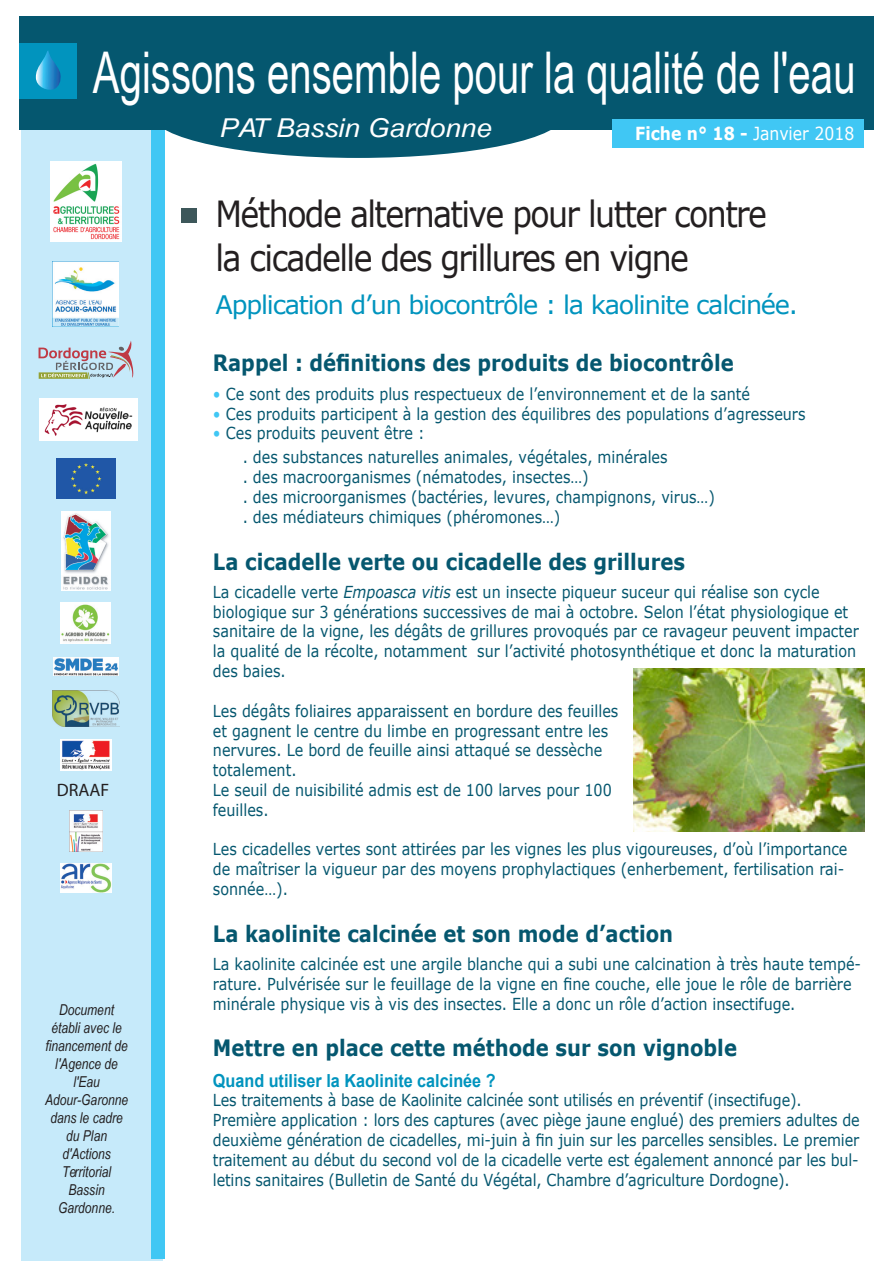
<style>
.page{position:relative;width:893px;height:1263px;background:#fff}
.page>*{position:absolute;margin:0;border:0;box-sizing:border-box;transform-origin:0 0}
.t1{font:57.45px "Arial Narrow";color:#fff;scale:.85 1}
.t2{font:36px/43.2px "Verdana";letter-spacing:-.05em;color:#231f20;scale:.88 1}
.t3{font:italic 25.95px "Arial Narrow";color:#fff;scale:1.31 1}
.t4{font:25.5px "Verdana";letter-spacing:-.045em;color:#0194be}
.t5{font:700 22.5px "Verdana";color:#05576f;scale:.87 1}
.t6{font:700 18px "Arial";color:#0194be;scale:.9 1}
.t7{font:18px "Verdana";color:#fff;scale:.87 1}
.t8{font:18px "Myriad Pro";color:#231f20}
.t9{font:16.5px/19.8px "Verdana";color:#05576f;scale:.87 1}
.t10{font:italic 15px/18px "Arial Narrow";color:#231f20;text-align:center}
.s1{font-weight:700}
.s2{color:#40c7f4}
.s3{font-style:italic}
</style>
<div class="page">
<div style="left:152px;top:71px;width:412px;height:87px;background:#05576f;border-radius:50%"></div>
<div style="left:21px;top:128px;width:142px;height:1133px;background:#c6eafa"></div>
<div style="left:151px;top:16px;width:14px;height:1242px;background:#40c7f4"></div>
<div style="left:19px;top:16px;width:855px;height:113px;background:#05576f"></div>
<div style="left:19px;top:43px;width:58px;height:55px;background:#0194be"></div>
<svg style="left:36px;top:51px;width:25px;height:39px"></svg>
<img style="left:61px;top:511px;width:50px;height:79px">
<img style="left:60px;top:740px;width:52px;height:31px">
<img style="left:50px;top:161px;width:71px;height:80px">
<img style="left:61px;top:863px;width:50px;height:29px">
<img style="left:70px;top:811px;width:32px;height:41px">
<div style="left:56px;top:458px;width:59px;height:40px;background:#2057a7"></div>
<img style="left:53px;top:262px;width:66px;height:64px">
<svg style="left:39px;top:341px;width:95px;height:38px"></svg>
<img style="left:53px;top:690px;width:66px;height:37px">
<img style="left:54px;top:657px;width:64px;height:19px">
<div style="left:181px;top:208px;width:16px;height:15px;background:#3d575a"></div>
<div style="left:613px;top:119px;width:251px;height:28px;background:#40c7f4"></div>
<img style="left:60px;top:603px;width:51px;height:40px">
<img style="left:39px;top:399px;width:98px;height:42px">
<img style="left:634px;top:668px;width:230px;height:163px">
<h1 class="t1" style="left:93px;top:30px;width:899px">Agissons ensemble pour la qualité de l'eau</h1>
<h3 class="t3" style="left:220px;top:110px;width:209px">PAT Bassin Gardonne</h3>
<p class="t7" style="left:635px;top:121px;width:253px"><span class="s1">Fiche n° 18 -</span> Janvier 2018</p>
<p class="t8" style="left:57px;top:778px;width:54px">DRAAF</p>
<p class="t10" style="left:45px;top:1000px;width:85px">Document établi avec le financement de l'Agence de l'Eau<br>Adour-Garonne dans le cadre du Plan d'Actions<br>Territorial<br>Bassin<br>Gardonne.</p>
<p class="t2" style="left:216px;top:192px;width:628px">Méthode alternative pour lutter contre la cicadelle des grillures en vigne</p>
<p class="t4" style="left:216px;top:287px;width:584px">Application d’un biocontrôle : la kaolinite calcinée.</p>
<p class="t5" style="left:213px;top:347px;width:600px">Rappel : définitions des produits de biocontrôle</p>
<p class="t9" style="left:213px;top:384px;width:619px"><span class="s2">•</span> Ce sont des produits plus respectueux de l’environnement et de la santé</p>
<p class="t9" style="left:213px;top:403px;width:683px"><span class="s2">•</span> Ces produits participent à la gestion des équilibres des populations d’agresseurs</p>
<p class="t9" style="left:213px;top:423px;width:245px"><span class="s2">•</span> Ces produits peuvent être :</p>
<p class="t9" style="left:243px;top:447px;width:490px">. des substances naturelles animales, végétales, minérales</p>
<p class="t9" style="left:243px;top:467px;width:399px">. des macroorganismes (nématodes, insectes…)</p>
<p class="t9" style="left:243px;top:487px;width:544px">. des microorganismes (bactéries, levures, champignons, virus…)</p>
<p class="t9" style="left:243px;top:507px;width:367px">. des médiateurs chimiques (phéromones…)</p>
<p class="t5" style="left:213px;top:545px;width:544px">La cicadelle verte ou cicadelle des grillures</p>
<p class="t9" style="left:213px;top:582px;width:744px">La cicadelle verte <span class="s3">Empoasca vitis</span> est un insecte piqueur suceur qui réalise son cycle biologique sur 3 générations successives de mai à octobre. Selon l’état physiologique et sanitaire de la vigne, les dégâts de grillures provoqués par ce ravageur peuvent impacter la qualité de la récolte, notamment sur l’activité photosynthétique et donc la maturation des baies.</p>
<p class="t9" style="left:213px;top:701px;width:467px">Les dégâts foliaires apparaissent en bordure des feuilles et gagnent le centre du limbe en progressant entre les nervures. Le bord de feuille ainsi attaqué se dessèche totalement.</p>
<p class="t9" style="left:213px;top:780px;width:460px">Le seuil de nuisibilité admis est de 100 larves pour 100 feuilles.</p>
<p class="t9" style="left:213px;top:839px;width:731px">Les cicadelles vertes sont attirées par les vignes les plus vigoureuses, d’où l’importance de maîtriser la vigueur par des moyens prophylactiques (enherbement, fertilisation rai&shy;sonnée…).</p>
<p class="t5" style="left:213px;top:917px;width:530px">La kaolinite calcinée et son mode d’action</p>
<p class="t9" style="left:213px;top:954px;width:746px">La kaolinite calcinée est une argile blanche qui a subi une calcination à très haute tempé&shy;rature. Pulvérisée sur le feuillage de la vigne en fine couche, elle joue le rôle de barrière minérale physique vis à vis des insectes. Elle a donc un rôle d’action insectifuge.</p>
<p class="t5" style="left:213px;top:1032px;width:604px">Mettre en place cette méthode sur son vignoble</p>
<p class="t6" style="left:213px;top:1067px;width:316px">Quand utiliser la Kaolinite calcinée ?</p>
<p class="t9" style="left:213px;top:1090px;width:678px">Les traitements à base de Kaolinite calcinée sont utilisés en préventif (insectifuge).</p>
<p class="t9" style="left:213px;top:1110px;width:745px;text-align:justify">Première application : lors des captures (avec piège jaune englué) des premiers adultes de deuxième génération de cicadelles, mi-juin à fin juin sur les parcelles sensibles. Le premier traitement au début du second vol de la cicadelle verte est également annoncé par les bul&shy;letins sanitaires (Bulletin de Santé du Végétal, Chambre d’agriculture Dordogne).</p>
</div>
